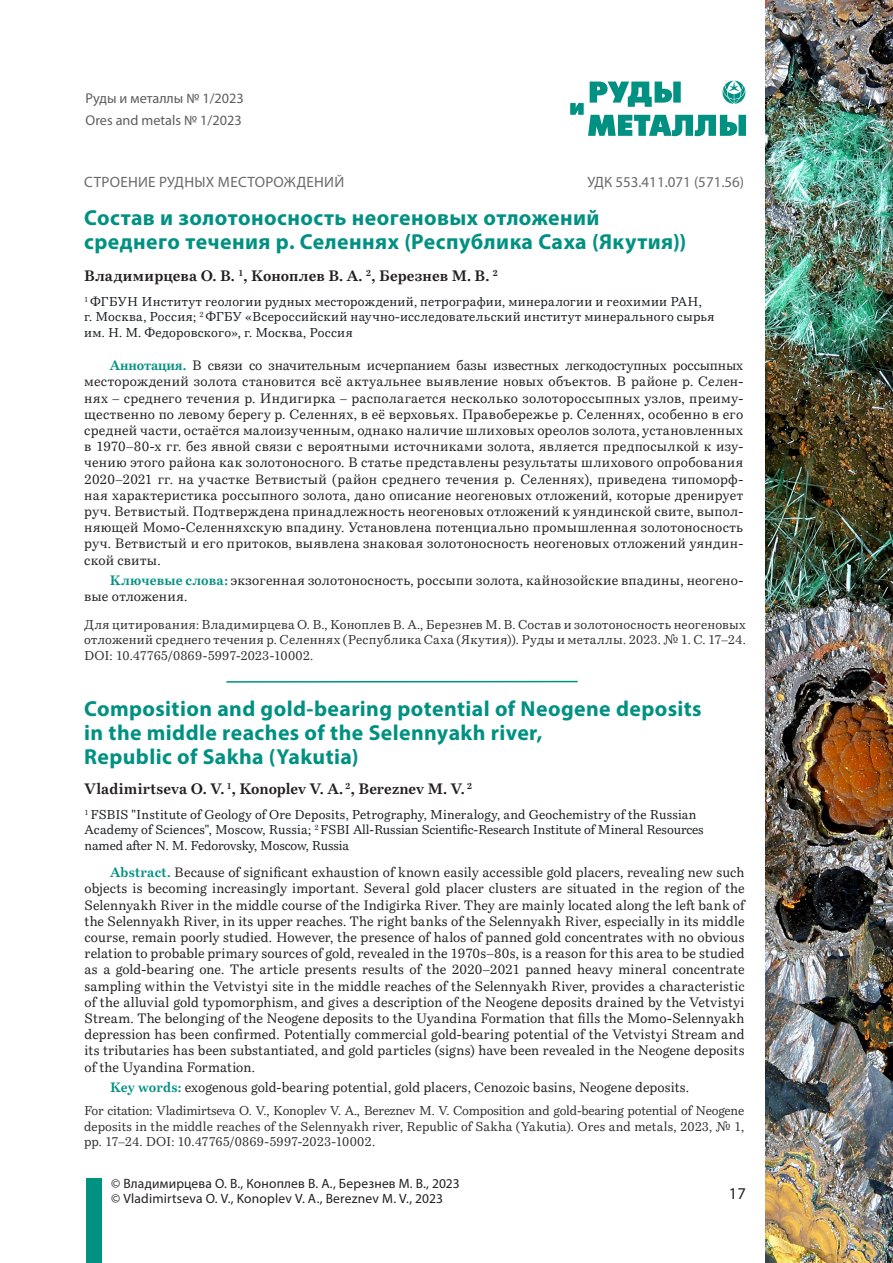
<style>
.page{position:relative;width:893px;height:1263px;background:#fff}
.page>*{position:absolute;margin:0;border:0;box-sizing:border-box;transform-origin:0 0}
.t1{font:700 21.75px/24px "Myriad Pro";letter-spacing:.02em;color:#009182}
.t2{font:16.5px "Myriad Pro";color:#231f20}
.t3{font:700 15px "Bressay Trial";letter-spacing:.005em;color:#231f20}
.t4{font:15px "Myriad Pro";letter-spacing:.02em;color:#6b6a6a}
.t5{font:15px "Myriad Pro";color:#6b6a6a}
.t6{font:14.25px/21.3px "Myriad Pro";color:#5f5e5e}
.t7{font:13.5px/16.2px "Bressay Trial";letter-spacing:.01em;color:#231f20;text-align:justify}
.t8{font:13.5px/15px "Myriad Pro";letter-spacing:.015em;color:#231f20}
.t9{font:12.75px/15.3px "Bressay Trial";letter-spacing:.015em;color:#313030;text-align:justify}
.t10{font:12.75px/15.3px "Bressay Trial";letter-spacing:.01em;color:#191d20}
.s1{font-weight:700;color:#009182}
</style>
<div class="page">
<div style="left:86px;top:1178px;width:15px;height:85px;background:#009182"></div>
<img style="left:765px;top:0;width:128px;height:1263px">
<svg style="left:570px;top:81px;width:176px;height:55px"></svg>
<hr style="left:226px;top:681px;width:352px;height:2px;background:#009182">
<p class="t6" style="left:86px;top:88px;width:160px">Руды и металлы № 1/2023<br>Ores and metals № 1/2023</p>
<p class="t4" style="left:84px;top:173px;width:261px">СТРОЕНИЕ РУДНЫХ МЕСТОРОЖДЕНИЙ</p>
<p class="t5" style="left:588px;top:173px;width:158px">УДК 553.411.071 (571.56)</p>
<h1 class="t1" style="left:84px;top:205px;width:604px">Состав и золотоносность неогеновых отложений среднего течения р. Селеннях (Республика Саха (Якутия))</h1>
<p class="t3" style="left:84px;top:267px;width:415px">Владимирцева О. В. <sup>1</sup>, Коноплев В. А. <sup>2</sup>, Березнев М. В. <sup>2</sup></p>
<p class="t10" style="left:84px;top:294px;width:632px"><sup>1</sup> ФГБУН Институт геологии рудных месторождений, петрографии, минералогии и геохимии РАН,<br>г. Москва, Россия; <sup>2</sup> ФГБУ «Всероссийский научно-исследовательский институт минерального сырья им. Н. М. Федоровского», г. Москва, Россия</p>
<p class="t7" style="left:84px;top:357px;width:660px;text-indent:26px"><span class="s1">Аннотация.</span> В связи со значительным исчерпанием базы известных легкодоступных россыпных месторождений золота становится всё актуальнее выявление новых объектов. В районе р. Селен&shy;нях – среднего течения р. Индигирка – располагается несколько золотороссыпных узлов, преиму&shy;щественно по левому берегу р. Селеннях, в её верховьях. Правобережье р. Селеннях, особенно в его средней части, остаётся малоизученным, однако наличие шлиховых ореолов золота, установленных в 1970–80-х гг. без явной связи с вероятными источниками золота, является предпосылкой к изу&shy;чению этого района как золотоносного. В статье представлены результаты шлихового опробования 2020–2021 гг. на участке Ветвистый (район среднего течения р. Селеннях), приведена типоморф&shy;ная характеристика россыпного золота, дано описание неогеновых отложений, которые дренирует руч. Ветвистый. Подтверждена принадлежность неогеновых отложений к уяндинской свите, выпол&shy;няющей Момо-Селенняхскую впадину. Установлена потенциально промышленная золотоносность руч. Ветвистый и его притоков, выявлена знаковая золотоносность неогеновых отложений уяндин&shy;ской свиты.</p>
<p class="t7" style="left:84px;top:572px;width:660px;text-indent:26px"><span class="s1">Ключевые слова:</span> экзогенная золотоносность, россыпи золота, кайнозойские впадины, неогено&shy;вые отложения.</p>
<p class="t9" style="left:84px;top:617px;width:663px">Для цитирования: Владимирцева О. В., Коноплев В. А., Березнев М. В. Состав и золотоносность неогеновых отложений среднего течения р. Селеннях (Республика Саха (Якутия)). Руды и металлы. 2023. № 1. С. 17–24.<br>DOI: 10.47765/0869-5997-2023-10002.</p>
<h1 class="t1" style="left:84px;top:696px;width:619px">Composition and gold-bearing potential of Neogene deposits in the middle reaches of the Selennyakh river,<br>Republic of Sakha (Yakutia)</h1>
<p class="t3" style="left:84px;top:779px;width:389px">Vladimirtseva O. V. <sup>1</sup>, Konoplev V. A. <sup>2</sup>, Bereznev M. V. <sup>2</sup></p>
<p class="t10" style="left:85px;top:807px;width:621px"><sup>1</sup> FSBIS "Institute of Geology of Ore Deposits, Petrography, Mineralogy, and Geochemistry of the Russian<br>Academy of Sciences", Moscow, Russia; <sup>2</sup> FSBI All-Russian Scientific-Research Institute of Mineral Resources named after N. M. Fedorovsky, Moscow, Russia</p>
<p class="t7" style="left:85px;top:864px;width:661px;text-indent:26px"><span class="s1">Abstract.</span> Because of significant exhaustion of known easily accessible gold placers, revealing new such objects is becoming increasingly important. Several gold placer clusters are situated in the region of the Selennyakh River in the middle course of the Indigirka River. They are mainly located along the left bank of the Selennyakh River, in its upper reaches. The right banks of the Selennyakh River, especially in its middle course, remain poorly studied. However, the presence of halos of panned gold concentrates with no obvious relation to probable primary sources of gold, revealed in the 1970s–80s, is a reason for this area to be studied as a gold-bearing one. The article presents results of the 2020–2021 panned heavy mineral concentrate sampling within the Vetvistyi site in the middle reaches of the Selennyakh River, provides a characteristic of the alluvial gold typomorphism, and gives a description of the Neogene deposits drained by the Vetvistyi Stream. The belonging of the Neogene deposits to the Uyandina Formation that fills the Momo-Selennyakh depression has been confirmed. Potentially commercial gold-bearing potential of the Vetvistyi Stream and its tributaries has been substantiated, and gold particles (signs) have been revealed in the Neogene deposits of the Uyandina Formation.</p>
<p class="t7" style="left:110px;top:1079px;width:581px"><span class="s1">Key words:</span> exogenous gold-bearing potential, gold placers, Cenozoic basins, Neogene deposits.</p>
<p class="t9" style="left:84px;top:1103px;width:661px">For citation: Vladimirtseva O. V., Konoplev V. A., Bereznev M. V. Composition and gold-bearing potential of Neogene deposits in the middle reaches of the Selennyakh river, Republic of Sakha (Yakutia). Ores and metals, 2023, № 1, pp. 17–24. DOI: 10.47765/0869-5997-2023-10002.</p>
<p class="t8" style="left:111px;top:1176px;width:350px">© Владимирцева О. В., Коноплев В. А., Березнев М. В., 2023 © Vladimirtseva O. V., Konoplev V. A., Bereznev M. V., 2023</p>
<p class="t2" style="left:729px;top:1183px;width:18px">17</p>
</div>
